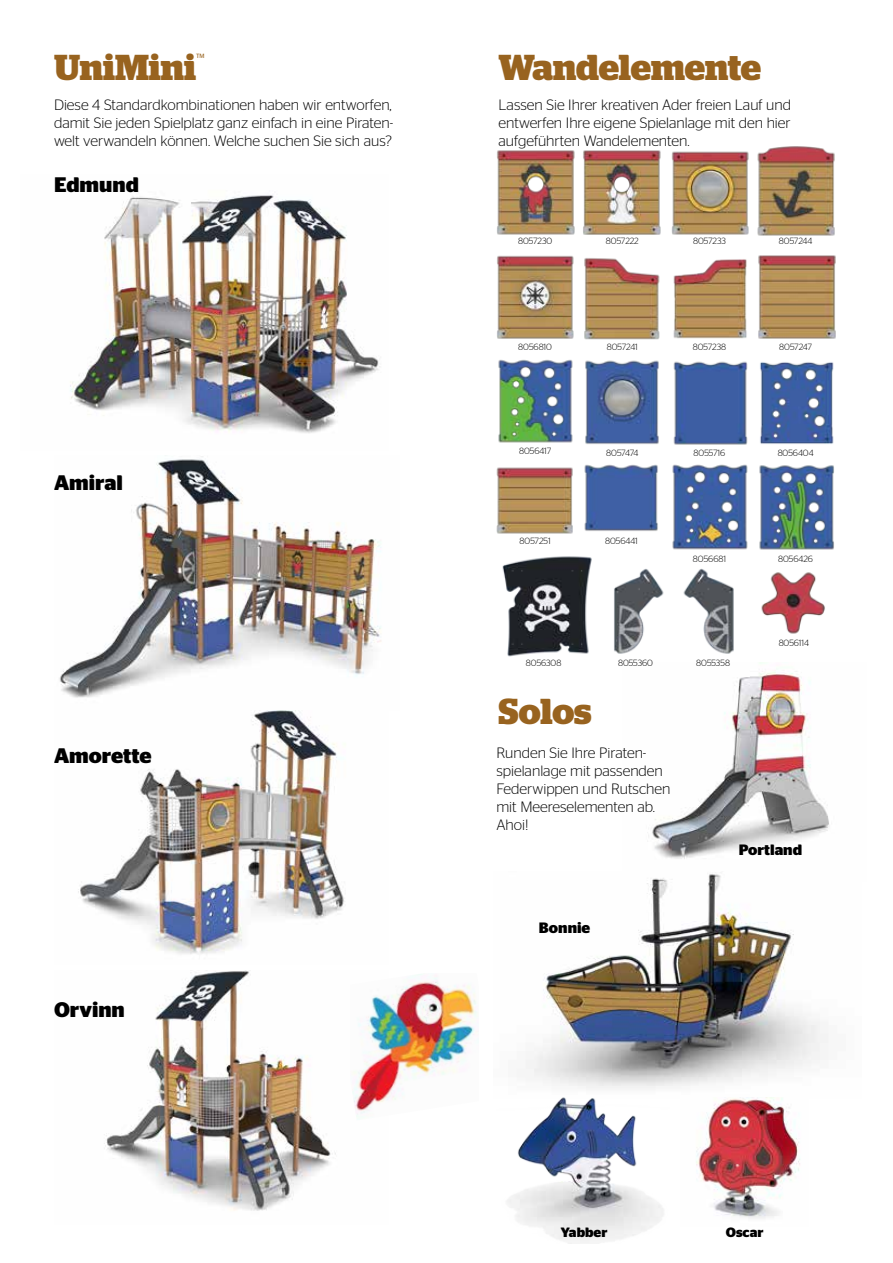
<style>
.page{position:relative;width:893px;height:1263px;background:#fff}
.page>*{position:absolute;margin:0;border:0;box-sizing:border-box;transform-origin:0 0}
.t1{font:700 36px "Stag";letter-spacing:-.005em;color:#98631f}
.t2{font:700 21px "Stag Sans";color:#000}
.t3{font:300 15px/18px "Stag Sans";color:#000;text-align:justify}
.t4{font:700 15px "Stag Sans";color:#000}
.t5{font:700 13.5px "Stag Sans";color:#000}
.t6{font:300 9px "Stag Sans";color:#000}
.t7{font:300 9px "Stag Sans";letter-spacing:-.035em;color:#000}
.t8{font:6.15px "Stag Sans";color:#98631f}
</style>
<div class="page">
<img style="left:104px;top:971px;width:232px;height:240px">
<img style="left:59px;top:456px;width:322px;height:242px">
<img style="left:70px;top:195px;width:310px;height:238px">
<img style="left:78px;top:710px;width:267px;height:244px">
<img style="left:497px;top:150px;width:78px;height:85px">
<img style="left:583px;top:150px;width:78px;height:85px">
<img style="left:648px;top:662px;width:181px;height:197px">
<img style="left:526px;top:874px;width:302px;height:215px">
<img style="left:507px;top:1097px;width:157px;height:146px">
<img style="left:696px;top:1097px;width:104px;height:122px">
<img style="left:757px;top:146px;width:78px;height:90px">
<img style="left:671px;top:151px;width:78px;height:84px">
<img style="left:497px;top:255px;width:77px;height:84px">
<img style="left:584px;top:258px;width:76px;height:82px">
<img style="left:758px;top:255px;width:78px;height:84px">
<img style="left:673px;top:259px;width:74px;height:80px">
<img style="left:496px;top:467px;width:77px;height:67px">
<img style="left:585px;top:360px;width:74px;height:84px">
<img style="left:760px;top:362px;width:74px;height:82px">
<img style="left:673px;top:361px;width:75px;height:84px">
<img style="left:498px;top:359px;width:75px;height:84px">
<img style="left:759px;top:465px;width:75px;height:85px">
<img style="left:584px;top:464px;width:74px;height:67px">
<img style="left:672px;top:464px;width:76px;height:86px">
<img style="left:502px;top:556px;width:90px;height:101px">
<img style="left:761px;top:572px;width:64px;height:62px">
<img style="left:614px;top:569px;width:50px;height:85px">
<img style="left:683px;top:568px;width:51px;height:86px">
<img style="left:352px;top:974px;width:125px;height:146px">
<h1 class="t1" style="left:54px;top:46px;width:144px">UniMini</h1>
<p class="t8" style="left:196px;top:53px;width:10px">TM</p>
<p class="t3" style="left:54px;top:95px;width:341px">Diese 4 Standardkombinationen haben wir entworfen, damit Sie jeden Spielplatz ganz einfach in eine Piraten&shy;welt verwandeln können. Welche suchen Sie sich aus?</p>
<h2 class="t2" style="left:54px;top:172px;width:86px">Edmund</h2>
<h2 class="t2" style="left:54px;top:471px;width:70px">Amiral</h2>
<h2 class="t2" style="left:54px;top:743px;width:99px">Amorette</h2>
<h2 class="t2" style="left:54px;top:997px;width:72px">Orvinn</h2>
<h1 class="t1" style="left:498px;top:46px;width:264px">Wandelemente</h1>
<p class="t3" style="left:499px;top:95px;width:294px">Lassen Sie Ihrer kreativen Ader freien Lauf und entwerfen Ihre eigene Spielanlage mit den hier aufgeführten Wandelementen.</p>
<p class="t6" style="left:518px;top:236px;width:36px">8057230</p>
<p class="t6" style="left:606px;top:236px;width:34px">8057222</p>
<p class="t6" style="left:693px;top:236px;width:34px">8057233</p>
<p class="t6" style="left:779px;top:236px;width:35px">8057244</p>
<p class="t6" style="left:518px;top:342px;width:35px">8056810</p>
<p class="t6" style="left:607px;top:342px;width:33px">8057241</p>
<p class="t6" style="left:693px;top:342px;width:35px">8057238</p>
<p class="t6" style="left:779px;top:342px;width:34px">8057247</p>
<p class="t6" style="left:519px;top:446px;width:34px">8056417</p>
<p class="t7" style="left:606px;top:447px;width:34px">8057474</p>
<p class="t6" style="left:694px;top:447px;width:33px">8055716</p>
<p class="t6" style="left:778px;top:447px;width:37px">8056404</p>
<p class="t6" style="left:520px;top:536px;width:33px">8057251</p>
<p class="t6" style="left:605px;top:536px;width:34px">8056441</p>
<p class="t6" style="left:693px;top:554px;width:35px">8056681</p>
<p class="t6" style="left:778px;top:554px;width:36px">8056426</p>
<p class="t6" style="left:526px;top:658px;width:37px">8056308</p>
<h1 class="t1" style="left:498px;top:690px;width:95px">Solos</h1>
<p class="t6" style="left:618px;top:658px;width:36px">8055360</p>
<p class="t6" style="left:696px;top:658px;width:35px">8055358</p>
<p class="t6" style="left:779px;top:638px;width:32px">8056114</p>
<p class="t3" style="left:496px;top:743px;width:176px;text-align:left">Runden Sie Ihre Piraten&shy;spielanlage mit passenden<br>Federwippen und Rutschen mit Meereselementen ab.<br>Ahoi!</p>
<p class="t4" style="left:539px;top:919px;width:53px">Bonnie</p>
<p class="t4" style="left:739px;top:841px;width:65px">Portland</p>
<p class="t5" style="left:561px;top:1224px;width:48px">Yabber</p>
<p class="t5" style="left:726px;top:1224px;width:39px">Oscar</p>
</div>
